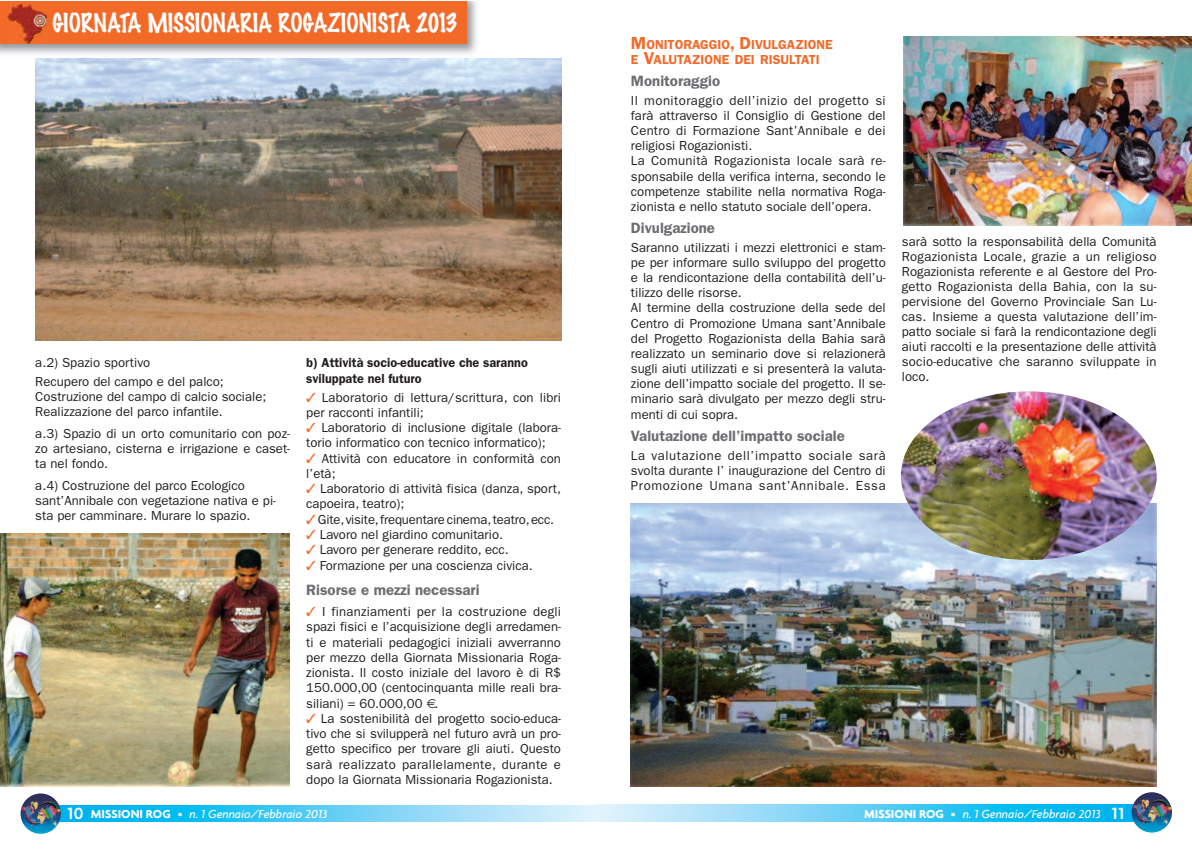
<style>
.page{position:relative;width:1192px;height:853px;background:#fff}
.page>*{position:absolute;margin:0;border:0;box-sizing:border-box;transform-origin:0 0}
.t1{font:23.75px "Marker Board SSK";color:#fff;scale:.94 1}
.t2{font:600 15px "Franklin Gothic";color:#6c6d70}
.t3{font:13.12px/15.1px "Franklin Gothic";color:#231f20}
.t4{font:600 13.12px/15.2px "Franklin Gothic";color:#231f20;scale:.96 1}
.t5{font:600 13.12px/15.1px "Franklin Gothic";color:#f36a28}
.t6{font:italic 12.5px "Agenda";color:#fff}
.s1{color:#f36a28}
.s2{font-size:17.5px}
.s3{font-weight:600;font-style:normal;font-size:17.5px}
.s4{font-weight:700;font-style:normal}
.s5{font-weight:300;font-style:normal}
</style>
<div class="page">
<img style="left:0;top:1px;width:1191px;height:833px">
<svg style="left:427px;top:699px;width:9px;height:9px"></svg>
<h1 class="t1" style="left:52px;top:11px;width:432px">GIORNATA MISSIONARIA ROGAZIONISTA 2013</h1>
<p class="t3" style="left:35px;top:355px;width:190px;line-height:18.5px">a.2) Spazio sportivo<br>Recupero del campo e del palco;</p>
<p class="t3" style="left:35px;top:390px;width:232px">Costruzione del campo di calcio sociale;<br>Realizzazione del parco infantile.</p>
<p class="t3" style="left:35px;top:427px;width:256px;text-align:justify">a.3) Spazio di un orto comunitario con poz&shy;zo artesiano, cisterna e irrigazione e caset&shy;ta nel fondo.</p>
<p class="t3" style="left:35px;top:479px;width:242px">a.4) Costruzione del parco Ecologico sant’Annibale con vegetazione nativa e pi&shy;sta per camminare. Murare lo spazio.</p>
<p class="t4" style="left:306px;top:356px;width:232px">b) Attività socio-educative che saranno sviluppate nel futuro</p>
<p class="t3" style="left:306px;top:390px;width:256px"><span class="s1">✓</span> Laboratorio di lettura/scrittura, con libri per racconti infantili;</p>
<p class="t3" style="left:306px;top:421px;width:256px"><span class="s1">✓</span> Laboratorio di inclusione digitale (labora&shy;torio informatico con tecnico informatico);</p>
<p class="t3" style="left:306px;top:452px;width:256px"><span class="s1">✓</span> Attività con educatore in conformità con l’età;</p>
<p class="t3" style="left:306px;top:482px;width:256px"><span class="s1">✓</span> Laboratorio di attività fisica (danza, sport, capoeira, teatro);</p>
<p class="t3" style="left:306px;top:513px;width:249px"><span class="s1">✓</span>Gite,visite,frequentare cinema,teatro,ecc.</p>
<p class="t3" style="left:306px;top:528px;width:198px"><span class="s1">✓</span> Lavoro nel giardino comunitario.</p>
<p class="t3" style="left:306px;top:543px;width:204px"><span class="s1">✓</span> Lavoro per generare reddito, ecc.</p>
<p class="t3" style="left:306px;top:558px;width:228px"><span class="s1">✓</span> Formazione per una coscienza civica.</p>
<p class="t2" style="left:306px;top:585px;width:175px">Risorse e mezzi necessari</p>
<p class="t3" style="left:306px;top:605px;width:256px;text-align:justify"><span class="s1">✓</span> I finanziamenti per la costruzione degli spazi fisici e l’acquisizione degli arredamen&shy;ti e materiali pedagogici iniziali avverranno per mezzo della Giornata Missionaria Roga&shy;zionista. Il costo iniziale del lavoro è di R$ 150.000,00 (centocinquanta mille reali bra&shy;siliani) = 60.000,00 .</p>
<p class="t3" style="left:306px;top:712px;width:256px;text-align:justify"><span class="s1">✓</span> La sostenibilità del progetto socio-educa&shy;tivo che si svilupperà nel futuro avrà un pro&shy;getto specifico per trovare gli aiuti. Questo sarà realizzato parallelamente, durante e dopo la Giornata Missionaria Rogazionista.</p>
<p class="t5" style="left:631px;top:38px;width:203px"><span class="s2">M</span>ONITORAGGIO<span class="s2">, D</span>IVULGAZIONE<br>E <span class="s2">V</span>ALUTAZIONE DEI RISULTATI</p>
<p class="t2" style="left:631px;top:76px;width:91px">Monitoraggio</p>
<p class="t3" style="left:631px;top:94px;width:256px">Il monitoraggio dell’inizio del progetto si farà attraverso il Consiglio di Gestione del Centro di Formazione Sant’Annibale e dei religiosi Rogazionisti.<br>La Comunità Rogazionista locale sarà re&shy;sponsabile della verifica interna, secondo le competenze stabilite nella normativa Roga&shy;zionista e nello statuto sociale dell’opera.</p>
<p class="t2" style="left:631px;top:223px;width:85px">Divulgazione</p>
<p class="t3" style="left:631px;top:241px;width:256px">Saranno utilizzati i mezzi elettronici e stam&shy;pe per informare sullo sviluppo del progetto e la rendicontazione della contabilità dell’u&shy;tilizzo delle risorse.<br>Al termine della costruzione della sede del Centro di Promozione Umana sant’Annibale del Progetto Rogazionista della Bahia sarà realizzato un seminario dove si relazionerà sugli aiuti utilizzati e si presenterà la valuta&shy;zione dell’impatto sociale del progetto. Il se&shy;minario sarà divulgato per mezzo degli stru&shy;menti di cui sopra.</p>
<p class="t2" style="left:631px;top:430px;width:215px">Valutazione dell’impatto sociale</p>
<p class="t3" style="left:631px;top:448px;width:256px;text-align:justify">La valutazione dell’impatto sociale sarà svolta durante l’ inaugurazione del Centro di Promozione Umana sant’Annibale. Essa</p>
<p class="t3" style="left:901px;top:235px;width:256px;text-align:justify">sarà sotto la responsabilità della Comunità Rogazionista Locale, grazie a un religioso Rogazionista referente e al Gestore del Pro&shy;getto Rogazionista della Bahia, con la su&shy;pervisione del Governo Provinciale San Lu&shy;cas. Insieme a questa valutazione dell’im&shy;patto sociale si farà la rendicontazione degli aiuti raccolti e la presentazione delle attività socio-educative che saranno sviluppate in loco.</p>
<p class="t6" style="left:68px;top:809px;width:261px"><span class="s3">10</span> <span class="s4">MISSIONI ROG</span> <span class="s5">•</span> n. 1 Gennaio/Febbraio 2013</p>
<p class="t6" style="left:864px;top:809px;width:261px"><span class="s4">MISSIONI ROG</span> <span class="s5">•</span> n. 1 Gennaio/Febbraio 2013 <span class="s3">11</span></p>
</div>
